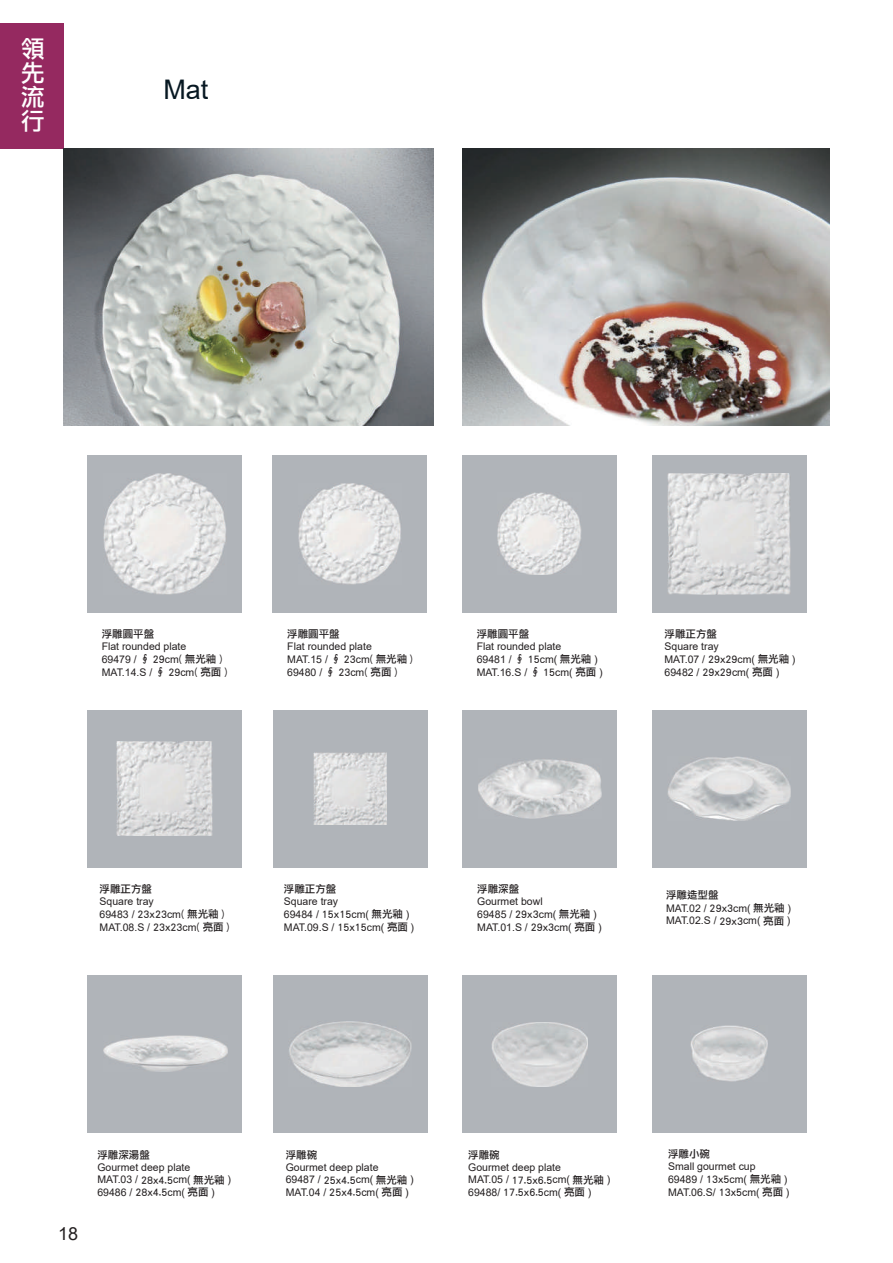
<style>
.page{position:relative;width:893px;height:1263px;background:#fff}
.page>*{position:absolute;margin:0;border:0;box-sizing:border-box;transform-origin:0 0}
.t1{font:27px "Arial";color:#071822}
.t2{font:24px/24px "DF Li Hei Md HK BF";color:#fff;text-align:justify}
.t3{font:18px "Arial";color:#231f20}
.t4{font:10.5px/12.6px "Arial";color:#231f20}
.t5{font:10.5px "DF Li Hei Md HK BF";color:#231f20}
.s1{font-family:"DF Li Hei Md HK BF"}
.s2{font-family:"Arial"}
</style>
<div class="page">
<div style="left:0;top:23px;width:64px;height:126px;background:#952960"></div>
<img style="left:64px;top:149px;width:370px;height:276px">
<div style="left:88px;top:455px;width:154px;height:157px;background:#b0b4b9"></div>
<img style="left:103px;top:473px;width:123px;height:121px">
<div style="left:272px;top:455px;width:155px;height:157px;background:#b0b4b9"></div>
<img style="left:299px;top:483px;width:102px;height:101px">
<div style="left:462px;top:455px;width:155px;height:157px;background:#b0b4b9"></div>
<img style="left:498px;top:492px;width:83px;height:83px">
<div style="left:652px;top:455px;width:154px;height:157px;background:#b0b4b9"></div>
<img style="left:668px;top:473px;width:123px;height:121px">
<div style="left:87px;top:710px;width:155px;height:157px;background:#b0b4b9"></div>
<img style="left:117px;top:741px;width:96px;height:95px">
<div style="left:273px;top:710px;width:154px;height:157px;background:#b0b4b9"></div>
<img style="left:313px;top:752px;width:74px;height:73px">
<img style="left:462px;top:149px;width:367px;height:276px">
<div style="left:462px;top:710px;width:155px;height:157px;background:#b0b4b9"></div>
<img style="left:478px;top:759px;width:123px;height:59px">
<div style="left:652px;top:710px;width:154px;height:157px;background:#b0b4b9"></div>
<img style="left:667px;top:757px;width:123px;height:63px">
<div style="left:87px;top:975px;width:155px;height:157px;background:#b0b4b9"></div>
<img style="left:103px;top:1035px;width:124px;height:37px">
<div style="left:273px;top:975px;width:154px;height:158px;background:#b0b4b9"></div>
<img style="left:289px;top:1021px;width:122px;height:66px">
<div style="left:462px;top:975px;width:155px;height:158px;background:#b0b4b9"></div>
<img style="left:491px;top:1022px;width:97px;height:64px">
<div style="left:652px;top:975px;width:154px;height:158px;background:#b0b4b9"></div>
<img style="left:690px;top:1026px;width:78px;height:55px">
<h2 class="t2" style="left:21px;top:37px;width:25px">領先流行</h2>
<h1 class="t1" style="left:163px;top:71px;width:47px">Mat</h1>
<p class="t5" style="left:102px;top:629px;width:54px">浮雕圓平盤</p>
<p class="t4" style="left:102px;top:640px;width:127px">Flat rounded plate<br>69479 / <span class="s1">∮ 29</span>cm<span class="s1">( 無光釉 )<br></span>MAT.14.S / <span class="s1">∮ 29</span>cm<span class="s1">( 亮面 )</span></p>
<p class="t5" style="left:287px;top:629px;width:54px">浮雕圓平盤</p>
<p class="t4" style="left:287px;top:640px;width:127px">Flat rounded plate<br>MAT.15 / <span class="s1">∮ 23</span>cm<span class="s1">( 無光釉 )<br></span>69480 / <span class="s1">∮ 23</span>cm<span class="s1">( 亮面 )</span></p>
<p class="t5" style="left:477px;top:629px;width:54px">浮雕圓平盤</p>
<p class="t4" style="left:477px;top:640px;width:127px">Flat rounded plate<br>69481 / <span class="s1">∮ 15</span>cm( <span class="s1">無光釉</span> )<br>MAT.16.S / <span class="s1">∮ 15</span>cm( <span class="s1">亮面</span> )</p>
<p class="t5" style="left:664px;top:629px;width:54px">浮雕正方盤</p>
<p class="t4" style="left:664px;top:640px;width:132px">Square tray<br>MAT.07 / <span class="s1">29x29</span>cm( <span class="s1">無光釉</span> )<br>69482 / <span class="s1">29x29</span>cm( <span class="s1">亮面</span> )</p>
<p class="t5" style="left:100px;top:884px;width:54px">浮雕正方盤</p>
<p class="t4" style="left:100px;top:895px;width:56px">Square tray</p>
<p class="t5" style="left:100px;top:909px;width:127px"><span class="s2">69483 /</span> 23x23<span class="s2">cm</span>( 無光釉 )</p>
<p class="t4" style="left:100px;top:920px;width:132px">MAT.08.S / <span class="s1">23x23</span>cm<span class="s1">( 亮面 )</span></p>
<p class="t5" style="left:284px;top:884px;width:54px">浮雕正方盤</p>
<p class="t4" style="left:284px;top:895px;width:132px">Square tray<br>69484 / <span class="s1">15x15</span>cm( <span class="s1">無光釉</span> )<br>MAT.09.S / <span class="s1">15x15</span>cm( <span class="s1">亮面</span> )</p>
<p class="t5" style="left:477px;top:884px;width:43px">浮雕深盤</p>
<p class="t4" style="left:477px;top:895px;width:126px">Gourmet bowl<br>69485 / <span class="s1">29x3</span>cm( <span class="s1">無光釉</span> )<br>MAT.01.S / <span class="s1">29x3</span>cm( <span class="s1">亮面</span> )</p>
<p class="t5" style="left:666px;top:890px;width:54px">浮雕造型盤</p>
<p class="t4" style="left:666px;top:901px;width:126px">MAT.02 / <span class="s1">29x3</span>cm( <span class="s1">無光釉</span> )<br>MAT.02.S / <span class="s1">29x3</span>cm( <span class="s1">亮面</span> )</p>
<h3 class="t3" style="left:58px;top:1221px;width:22px">18</h3>
<p class="t5" style="left:97px;top:1149px;width:54px">浮雕深湯盤</p>
<p class="t4" style="left:97px;top:1161px;width:135px">Gourmet deep plate<br>MAT.03 / <span class="s1">28x4.5</span>cm( <span class="s1">無光釉</span> )<br>69486 / <span class="s1">28x4.5</span>cm( <span class="s1">亮面</span> )</p>
<p class="t5" style="left:286px;top:1149px;width:33px">浮雕碗</p>
<p class="t4" style="left:286px;top:1161px;width:129px">Gourmet deep plate<br>69487 / <span class="s1">25x4.5</span>cm( <span class="s1">無光釉</span> )<br>MAT.04 / <span class="s1">25x4.5</span>cm( <span class="s1">亮面</span> )</p>
<p class="t5" style="left:468px;top:1149px;width:33px">浮雕碗</p>
<p class="t4" style="left:468px;top:1161px;width:143px">Gourmet deep plate<br>MAT.05 / <span class="s1">17.5x6.5</span>cm( <span class="s1">無光釉</span> )<br>69488/ <span class="s1">17.5x6.5</span>cm( <span class="s1">亮面</span> )</p>
<p class="t5" style="left:668px;top:1149px;width:43px">浮雕小碗</p>
<p class="t4" style="left:668px;top:1160px;width:123px">Small gourmet cup<br>69489 / <span class="s1">13x5</span>cm( <span class="s1">無光釉</span> )<br>MAT.06.S/ <span class="s1">13x5</span>cm( <span class="s1">亮面</span> )</p>
</div>
